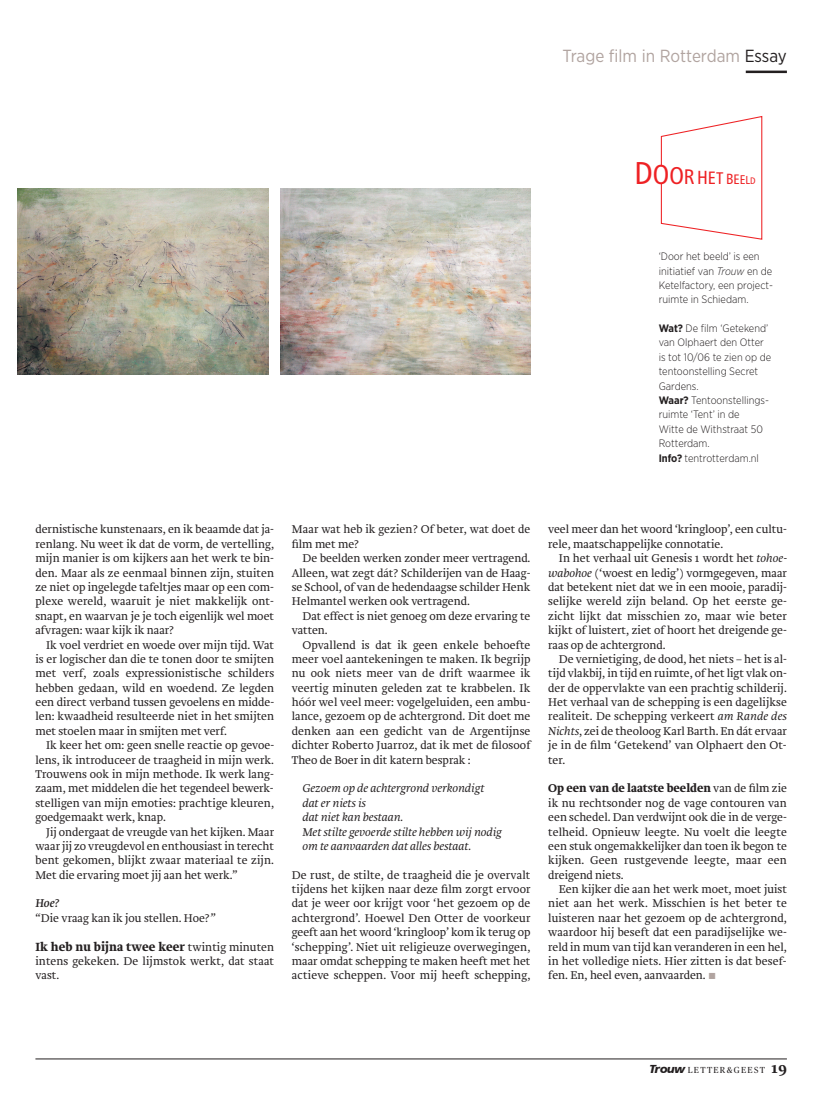
<style>
.page{position:relative;width:833px;height:1117px;background:#fff}
.page>*{position:absolute;margin:0;border:0;box-sizing:border-box;transform-origin:0 0}
.t1{font:31.62px "Humanist 777 BT Roman Condensed B";color:#ee2124}
.t2{font:17.5px "Gotham Narrow";color:#b1a4a0}
.t3{font:700 12.25px "Brioni Std";letter-spacing:.005em;color:#231f20}
.t4{font:300 11.75px/14.4px "Brioni Std";color:#231f20;text-align:justify}
.t5{font:italic 300 11.75px/14.4px "Brioni Std";color:#231f20}
.t6{font:italic 11.75px "Brioni Std";color:#231f20}
.t7{font:300 10.75px/14.4px "Gotham Narrow";color:#231f20}
.t8{font:8.75px "Publico Headline";letter-spacing:.15em;color:#231f20}
.s1{color:#231f20}
.s2{font-size:27.38px}
.s3{font-size:24.25px}
.s4{font-size:21.12px}
.s5{font-size:19px}
.s6{font-size:17.88px}
.s7{font-size:16.88px}
.s8{font-size:14.75px}
.s9{font-size:13.75px}
.s10{font-size:12.62px}
.s11{font-size:11.62px}
.s12{font-size:9.5px}
.s13{font-style:italic}
.s14{font-weight:700}
.s15{font-weight:300;font-size:11.75px}
.s16{font-family:"font 00000000158 b 40 a 7";font-size:11.75px}
.s17{font-family:"Brioni Std";font-weight:700;font-size:15px}
</style>
<div class="page">
<hr style="left:35px;top:1058px;width:752px;height:1px;background:#231f20">
<hr style="left:746px;top:71px;width:41px;height:2px;background:#231f20">
<img style="left:18px;top:188px;width:250px;height:186px">
<img style="left:280px;top:188px;width:250px;height:186px">
<svg style="left:660px;top:116px;width:103px;height:124px"></svg>
<h2 class="t2" style="left:562px;top:45px;width:226px">Trage film in Rotterdam <span class="s1">Essay</span></h2>
<h1 class="t1" style="left:634px;top:153px;width:123px">D<span class="s2">O</span><span class="s3">O</span><span class="s4">R</span><span class="s5">H</span><span class="s6">E</span><span class="s7">T</span> <span class="s8">B</span><span class="s9">E</span><span class="s10">E</span><span class="s11">L</span><span class="s12">D</span></h1>
<p class="t7" style="left:658px;top:249px;width:116px">‘Door het beeld’ is een initiatief van <span class="s13">Trouw</span> en de<br>Ketelfactory, een project&shy;ruimte in Schiedam.</p>
<p class="t7" style="left:658px;top:321px;width:114px"><span class="s14">Wat?</span> De film ‘Getekend’ van Olphaert den Otter is tot 10/06 te zien op de tentoonstelling Secret<br>Gardens.<br><span class="s14">Waar?</span> Tentoonstellings&shy;ruimte ‘Tent’ in de<br>Witte de Withstraat 50<br>Rotterdam.<br><span class="s14">Info?</span> tentrotterdam.nl</p>
<p class="t4" style="left:35px;top:522px;width:240px">dernistische kunstenaars, en ik beaamde dat ja&shy;renlang. Nu weet ik dat de vorm, de vertelling, mijn manier is om kijkers aan het werk te bin&shy;den. Maar als ze eenmaal binnen zijn, stuiten ze niet op ingelegde tafeltjes maar op een com&shy;plexe wereld, waaruit je niet makkelijk ont&shy;snapt, en waarvan je je toch eigenlijk wel moet afvragen: waar kijk ik naar?</p>
<p class="t4" style="left:35px;top:637px;width:240px;text-indent:11px">Ik voel verdriet en woede over mijn tijd. Wat is er logischer dan die te tonen door te smijten met verf, zoals expressionistische schilders hebben gedaan, wild en woedend. Ze legden een direct verband tussen gevoelens en midde&shy;len: kwaadheid resulteerde niet in het smijten met stoelen maar in smijten met verf.</p>
<p class="t4" style="left:35px;top:738px;width:240px;text-indent:11px">Ik keer het om: geen snelle reactie op gevoe&shy;lens, ik introduceer de traagheid in mijn werk.<br>Trouwens ook in mijn methode. Ik werk lang&shy;zaam, met middelen die het tegendeel bewerk&shy;stelligen van mijn emoties: prachtige kleuren, goedgemaakt werk, knap.</p>
<p class="t4" style="left:35px;top:824px;width:240px;text-indent:11px">Jij ondergaat de vreugde van het kijken. Maar waar jij zo vreugdevol en enthousiast in terecht bent gekomen, blijkt zwaar materiaal te zijn.<br>Met die ervaring moet jij aan het werk.”</p>
<p class="t6" style="left:35px;top:895px;width:25px">Hoe?</p>
<p class="t4" style="left:35px;top:910px;width:182px">“Die vraag kan ik jou stellen. Hoe?”</p>
<p class="t3" style="left:35px;top:937px;width:240px">Ik heb nu bijna twee keer <span class="s15">twintig minuten</span></p>
<p class="t4" style="left:35px;top:954px;width:240px">intens gekeken. De lijmstok werkt, dat staat vast.</p>
<p class="t4" style="left:292px;top:522px;width:240px">Maar wat heb ik gezien? Of beter, wat doet de film met me?</p>
<p class="t4" style="left:292px;top:551px;width:240px;text-indent:11px">De beelden werken zonder meer vertragend.<br>Alleen, wat zegt dát? Schilderijen van de Haag&shy;se School, of van de hedendaagse schilder Henk Helmantel werken ook vertragend.</p>
<p class="t4" style="left:292px;top:609px;width:240px;text-indent:11px">Dat effect is niet genoeg om deze ervaring te vatten.</p>
<p class="t4" style="left:292px;top:637px;width:240px;text-indent:11px">Opvallend is dat ik geen enkele behoefte meer voel aantekeningen te maken. Ik begrijp nu ook niets meer van de drift waarmee ik veertig minuten geleden zat te krabbelen. Ik hóór wel veel meer: vogelgeluiden, een ambu&shy;lance, gezoem op de achtergrond. Dit doet me denken aan een gedicht van de Argentijnse dichter Roberto Juarroz, dat ik met de filosoof Theo de Boer in dit katern besprak :</p>
<p class="t5" style="left:302px;top:781px;width:201px">Gezoem op de achtergrond verkondigt dat er niets is<br>dat niet kan bestaan.<br>Met stilte gevoerde stilte hebben wij nodig om te aanvaarden dat alles bestaat.</p>
<p class="t4" style="left:292px;top:867px;width:240px">De rust, de stilte, de traagheid die je overvalt tijdens het kijken naar deze film zorgt ervoor dat je weer oor krijgt voor ‘het gezoem op de achtergrond’. Hoewel Den Otter de voorkeur geeft aan het woord ‘kringloop’ kom ik terug op ‘schepping’. Niet uit religieuze overwegingen, maar omdat schepping te maken heeft met het actieve scheppen. Voor mij heeft schepping,</p>
<p class="t4" style="left:548px;top:522px;width:240px">veel meer dan het woord ‘kringloop’, een cultu&shy;rele, maatschappelijke connotatie.</p>
<p class="t4" style="left:548px;top:551px;width:240px;text-indent:11px">In het verhaal uit Genesis 1 wordt het <span class="s13">tohoe&shy;wabohoe</span> (‘woest en ledig’) vormgegeven, maar dat betekent niet dat we in een mooie, paradij&shy;selijke wereld zijn beland. Op het eerste ge&shy;zicht lijkt dat misschien zo, maar wie beter kijkt of luistert, ziet of hoort het dreigende ge&shy;raas op de achtergrond.</p>
<p class="t4" style="left:548px;top:652px;width:240px;text-indent:11px">De vernietiging, de dood, het niets – het is al&shy;tijd vlakbij, in tijd en ruimte, of het ligt vlak on&shy;der de oppervlakte van een prachtig schilderij.<br>Het verhaal van de schepping is een dagelijkse realiteit. De schepping verkeert <span class="s13">am Rande des Nichts</span>, zei de theoloog Karl Barth. En dát ervaar je in de film ‘Getekend’ van Olphaert den Ot&shy;ter.</p>
<p class="t4" style="left:548px;top:781px;width:240px"><span class="s14">Op een van de laatste beelden</span> van de film zie ik nu rechtsonder nog de vage contouren van een schedel. Dan verdwijnt ook die in de verge&shy;telheid. Opnieuw leegte. Nu voelt die leegte een stuk ongemakkelijker dan toen ik begon te kijken. Geen rustgevende leegte, maar een dreigend niets.</p>
<p class="t4" style="left:548px;top:882px;width:240px;text-indent:11px">Een kijker die aan het werk moet, moet juist niet aan het werk. Misschien is het beter te luisteren naar het gezoem op de achtergrond, waardoor hij beseft dat een paradijselijke we&shy;reld in mum van tijd kan veranderen in een hel, in het volledige niets. Hier zitten is dat besef&shy;fen. En, heel even, aanvaarden.</p>
<p class="t8" style="left:649px;top:1063px;width:139px"><span class="s16">Trouw</span>LETTER&amp;GEEST <span class="s17">19</span></p>
</div>
